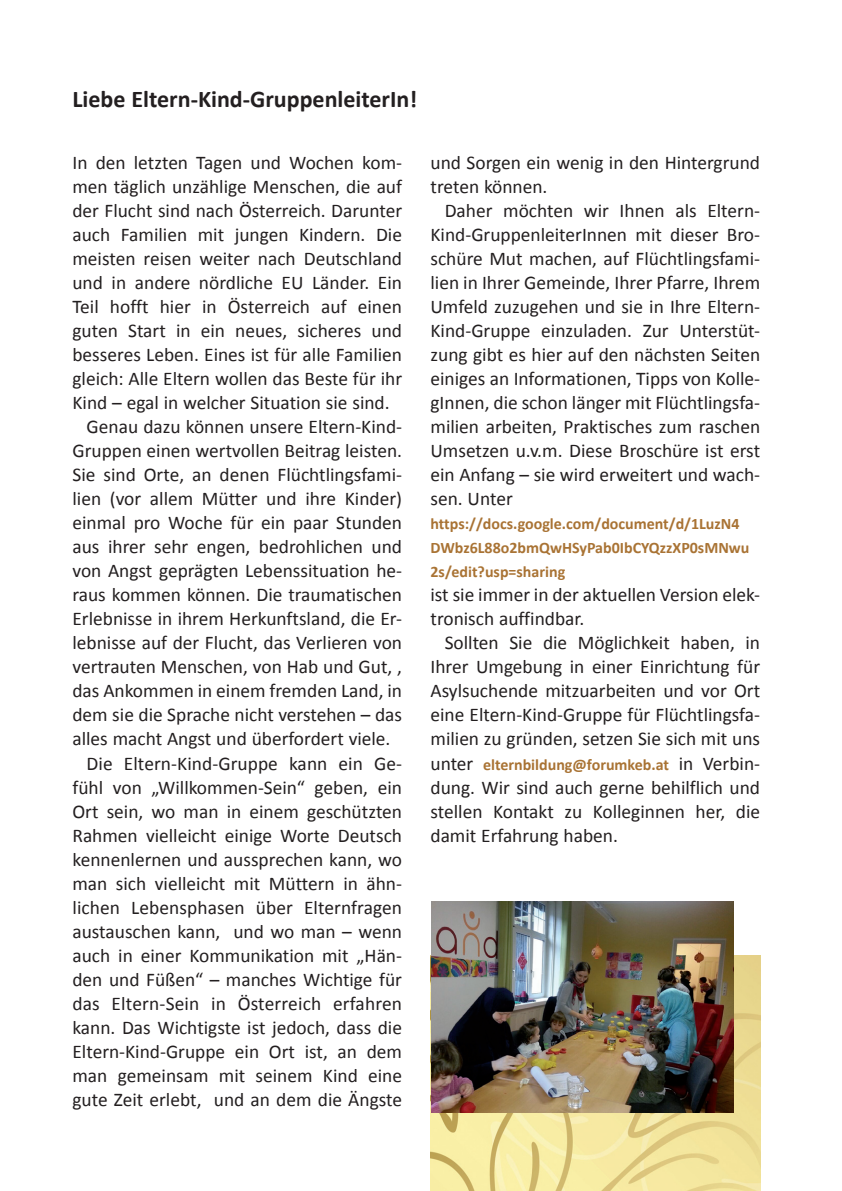
<style>
.page{position:relative;width:842px;height:1191px;background:#fff}
.page>*{position:absolute;margin:0;border:0;box-sizing:border-box;transform-origin:0 0}
.t1{font:700 24px "Calibri";color:#231f20}
.t2{font:19.4px/24px "Calibri";color:#231f20;text-align:justify}
.t3{font:700 16px/24px "Calibri";color:#a97334}
.s1{font-weight:400;font-size:19.4px;color:#231f20}
</style>
<div class="page">
<img style="left:430px;top:954px;width:330px;height:236px">
<img style="left:431px;top:901px;width:302px;height:211px">
<p class="t1" style="left:72px;top:84px;width:346px">Liebe Eltern-Kind-GruppenleiterIn!</p>
<p class="t2" style="left:72px;top:150px;width:331px">In den letzten Tagen und Wochen kom-</p>
<p class="t2" style="left:72px;top:174px;width:331px">men täglich unzählige Menschen, die auf</p>
<p class="t2" style="left:72px;top:198px;width:331px">der Flucht sind nach Österreich. Darunter</p>
<p class="t2" style="left:72px;top:222px;width:331px">auch Familien mit jungen Kindern. Die</p>
<p class="t2" style="left:72px;top:246px;width:331px">meisten reisen weiter nach Deutschland</p>
<p class="t2" style="left:72px;top:270px;width:331px">und in andere nördliche EU Länder. Ein</p>
<p class="t2" style="left:72px;top:294px;width:331px">Teil hofft hier in Österreich auf einen</p>
<p class="t2" style="left:72px;top:318px;width:331px">guten Start in ein neues, sicheres und</p>
<p class="t2" style="left:72px;top:342px;width:331px">besseres Leben. Eines ist für alle Familien</p>
<p class="t2" style="left:72px;top:366px;width:331px">gleich: Alle Eltern wollen das Beste für ihr</p>
<p class="t2" style="left:72px;top:390px;width:319px">Kind – egal in welcher Situation sie sind.</p>
<p class="t2" style="left:87px;top:414px;width:317px">Genau dazu können unsere Eltern-Kind-</p>
<p class="t2" style="left:72px;top:438px;width:331px">Gruppen einen wertvollen Beitrag leisten.</p>
<p class="t2" style="left:72px;top:462px;width:331px">Sie sind Orte, an denen Flüchtlingsfami-</p>
<p class="t2" style="left:72px;top:486px;width:331px">lien (vor allem Mütter und ihre Kinder)</p>
<p class="t2" style="left:72px;top:510px;width:331px">einmal pro Woche für ein paar Stunden</p>
<p class="t2" style="left:72px;top:534px;width:331px">aus ihrer sehr engen, bedrohlichen und</p>
<p class="t2" style="left:72px;top:558px;width:331px">von Angst geprägten Lebenssituation he-</p>
<p class="t2" style="left:72px;top:582px;width:331px">raus kommen können. Die traumatischen</p>
<p class="t2" style="left:72px;top:606px;width:331px">Erlebnisse in ihrem Herkunftsland, die Er-</p>
<p class="t2" style="left:72px;top:630px;width:331px">lebnisse auf der Flucht, das Verlieren von</p>
<p class="t2" style="left:72px;top:654px;width:331px">vertrauten Menschen, von Hab und Gut, ,</p>
<p class="t2" style="left:72px;top:678px;width:331px">das Ankommen in einem fremden Land, in</p>
<p class="t2" style="left:72px;top:702px;width:331px">dem sie die Sprache nicht verstehen – das</p>
<p class="t2" style="left:72px;top:726px;width:320px">alles macht Angst und überfordert viele.</p>
<p class="t2" style="left:87px;top:750px;width:317px">Die Eltern-Kind-Gruppe kann ein Ge-</p>
<p class="t2" style="left:72px;top:774px;width:331px">fühl von „Willkommen-Sein“ geben, ein</p>
<p class="t2" style="left:72px;top:798px;width:331px">Ort sein, wo man in einem geschützten</p>
<p class="t2" style="left:72px;top:822px;width:331px">Rahmen vielleicht einige Worte Deutsch</p>
<p class="t2" style="left:72px;top:846px;width:331px">kennenlernen und aussprechen kann, wo</p>
<p class="t2" style="left:72px;top:870px;width:331px">man sich vielleicht mit Müttern in ähn-</p>
<p class="t2" style="left:72px;top:894px;width:331px">lichen Lebensphasen über Elternfragen</p>
<p class="t2" style="left:72px;top:918px;width:331px">austauschen kann, und wo man – wenn</p>
<p class="t2" style="left:72px;top:942px;width:331px">auch in einer Kommunikation mit „Hän-</p>
<p class="t2" style="left:72px;top:966px;width:331px">den und Füßen“ – manches Wichtige für</p>
<p class="t2" style="left:72px;top:990px;width:331px">das Eltern-Sein in Österreich erfahren</p>
<p class="t2" style="left:72px;top:1014px;width:331px">kann. Das Wichtigste ist jedoch, dass die</p>
<p class="t2" style="left:72px;top:1038px;width:331px">Eltern-Kind-Gruppe ein Ort ist, an dem</p>
<p class="t2" style="left:72px;top:1062px;width:331px">man gemeinsam mit seinem Kind eine</p>
<p class="t2" style="left:72px;top:1086px;width:331px">gute Zeit erlebt, und an dem die Ängste</p>
<p class="t2" style="left:430px;top:150px;width:331px">und Sorgen ein wenig in den Hintergrund treten können.</p>
<p class="t2" style="left:430px;top:198px;width:331px;text-indent:14px">Daher möchten wir Ihnen als Eltern-Kind-GruppenleiterInnen mit dieser Bro&shy;schüre Mut machen, auf Flüchtlingsfami&shy;lien in Ihrer Gemeinde, Ihrer Pfarre, Ihrem Umfeld zuzugehen und sie in Ihre Eltern-Kind-Gruppe einzuladen. Zur Unterstüt&shy;zung gibt es hier auf den nächsten Seiten einiges an Informationen, Tipps von Kolle&shy;gInnen, die schon länger mit Flüchtlingsfa&shy;milien arbeiten, Praktisches zum raschen Umsetzen u.v.m. Diese Broschüre ist erst ein Anfang – sie wird erweitert und wach&shy;sen. Unter</p>
<p class="t3" style="left:430px;top:512px;width:320px">https://docs.google.com/document/d/1LuzN4<br>DWbz6L88o2bmQwHSyPab0IbCYQzzXP0sMNwu<br>2s/edit?usp=sharing</p>
<p class="t2" style="left:430px;top:582px;width:331px">ist sie immer in der aktuellen Version elek&shy;tronisch auffindbar.</p>
<p class="t2" style="left:430px;top:630px;width:331px;text-indent:14px">Sollten Sie die Möglichkeit haben, in Ihrer Umgebung in einer Einrichtung für Asylsuchende mitzuarbeiten und vor Ort eine Eltern-Kind-Gruppe für Flüchtlingsfa&shy;milien zu gründen, setzen Sie sich mit uns</p>
<p class="t3" style="left:430px;top:752px;width:331px"><span class="s1">unter</span> elternbildung@forumkeb.at <span class="s1">in Verbin-</span></p>
<p class="t2" style="left:430px;top:774px;width:331px">dung. Wir sind auch gerne behilflich und stellen Kontakt zu Kolleginnen her, die damit Erfahrung haben.</p>
</div>
